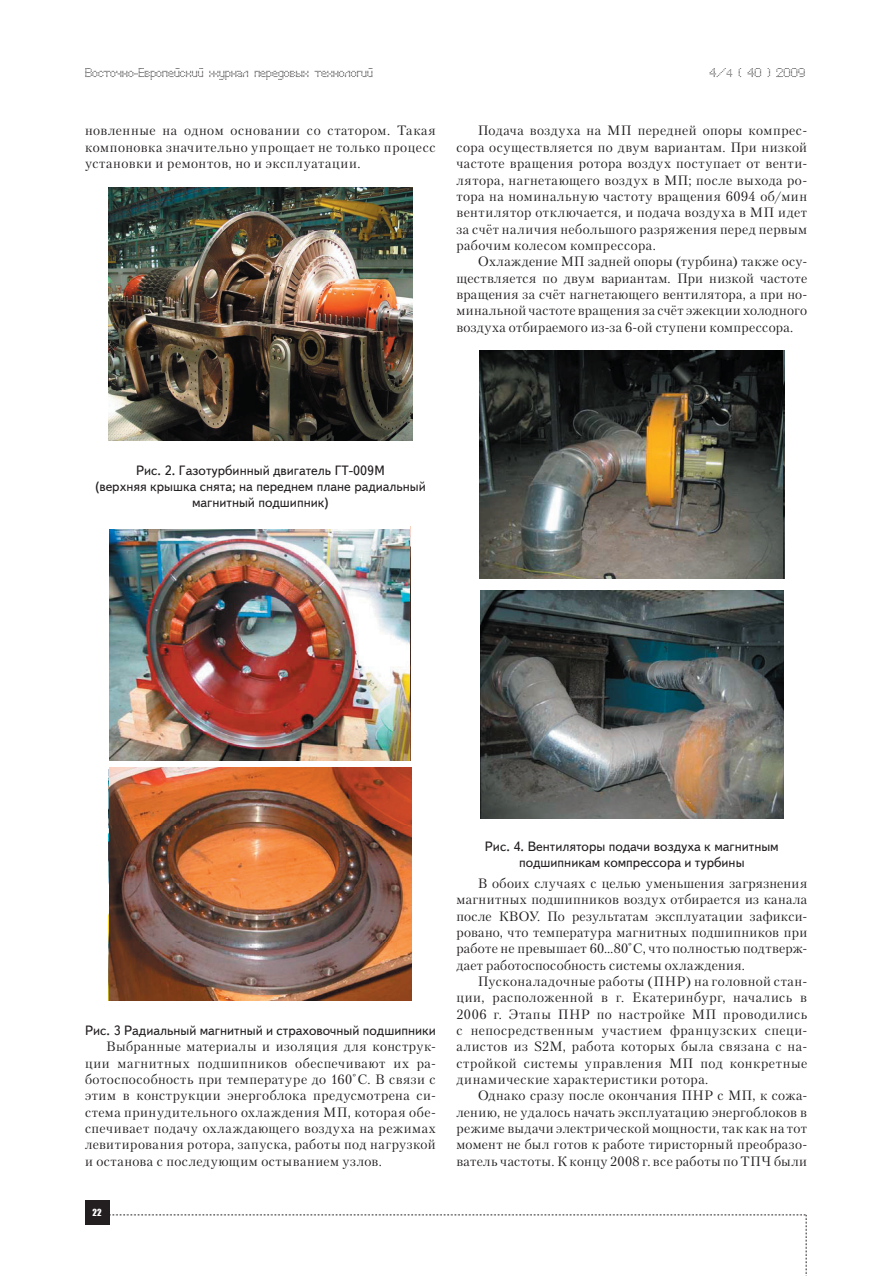
<style>
.page{position:relative;width:893px;height:1276px;background:#fff}
.page>*{position:absolute;margin:0;border:0;box-sizing:border-box;transform-origin:0 0}
.t1{font:13.5px/16.4px "Petersburg C";letter-spacing:.03em;color:#231f20;text-align:justify}
.t2{font:13.5px/16.2px "Text Book C";color:#231f20;text-align:center}
.t3{font:12px "Perfo";letter-spacing:.015em;color:#231f20}
.t4{font:9px "Impact";color:#fff}
.s1{font-size:10.5px}
</style>
<div class="page">
<div style="left:85px;top:1200px;width:24px;height:25px;background:#231f20"></div>
<svg style="left:109px;top:1214px;width:698px;height:62px"></svg>
<img style="left:109px;top:188px;width:304px;height:252px">
<img style="left:109px;top:529px;width:302px;height:231px">
<img style="left:108px;top:769px;width:2px;height:231px">
<img style="left:110px;top:767px;width:302px;height:233px">
<img style="left:479px;top:351px;width:306px;height:227px">
<img style="left:481px;top:590px;width:303px;height:228px">
<p class="t3" style="left:85px;top:65px;width:289px">Восточно-Европейский журнал передовых технологий</p>
<p class="t3" style="left:709px;top:65px;width:97px">4/<span class="s1">4</span> ( 40 ) 2009</p>
<p class="t1" style="left:85px;top:122px;width:352px">новленные на одном основании со статором. Такая компоновка значительно упрощает не только процесс установки и ремонтов, но и эксплуатации.</p>
<p class="t1" style="left:456px;top:122px;width:352px;text-indent:21px">Подача воздуха на МП передней опоры компрес&shy;сора осуществляется по двум вариантам. При низкой частоте вращения ротора воздух поступает от венти&shy;лятора, нагнетающего воздух в МП; после выхода ро&shy;тора на номинальную частоту вращения 6094 об/мин вентилятор отключается, и подача воздуха в МП идет за счёт наличия небольшого разряжения перед первым рабочим колесом компрессора.</p>
<p class="t1" style="left:456px;top:253px;width:352px;text-indent:21px">Охлаждение МП задней опоры (турбина) также осу&shy;ществляется по двум вариантам. При низкой частоте вращения за счёт нагнетающего вентилятора, а при но&shy;минальной частоте вращения за счёт эжекции холодного воздуха отбираемого из-за 6-ой ступени компрессора.</p>
<p class="t2" style="left:95px;top:462px;width:332px">Рис. 2. Газотурбинный двигатель ГТ-009М<br>(верхняя крышка снята; на переднем плане радиальный магнитный подшипник)</p>
<p class="t2" style="left:85px;top:1022px;width:352px">Рис. 3 Радиальный магнитный и страховочный подшипники</p>
<p class="t1" style="left:85px;top:1038px;width:352px;text-indent:21px">Выбранные материалы и изоляция для конструк&shy;ции магнитных подшипников обеспечивают их ра&shy;ботоспособность при температуре до 160<sup>º</sup>С. В связи с этим в конструкции энергоблока предусмотрена си&shy;стема принудительного охлаждения МП, которая обе&shy;спечивает подачу охлаждающего воздуха на режимах левитирования ротора, запуска, работы под нагрузкой и останова с последующим остыванием узлов.</p>
<p class="t4" style="left:93px;top:1205px;width:11px">22</p>
<p class="t2" style="left:485px;top:838px;width:295px">Рис. 4. Вентиляторы подачи воздуха к магнитным подшипникам компрессора и турбины</p>
<p class="t1" style="left:456px;top:874px;width:352px;text-indent:21px">В обоих случаях с целью уменьшения загрязнения магнитных подшипников воздух отбирается из канала после КВОУ. По результатам эксплуатации зафикси&shy;ровано, что температура магнитных подшипников при работе не превышает 60…80<sup>º</sup>С, что полностью подтверж&shy;дает работоспособность системы охлаждения.</p>
<p class="t1" style="left:456px;top:973px;width:352px;text-indent:21px">Пусконаладочные работы (ПНР) на головной стан&shy;ции, расположенной в г. Екатеринбург, начались в 2006 г. Этапы ПНР по настройке МП проводились с непосредственным участием французских специ&shy;алистов из S2M, работа которых была связана с на&shy;стройкой системы управления МП под конкретные динамические характеристики ротора.</p>
<p class="t1" style="left:456px;top:1087px;width:352px;text-indent:21px">Однако сразу после окончания ПНР с МП, к сожа&shy;лению, не удалось начать эксплуатацию энергоблоков в режиме выдачи электрической мощности, так как на тот момент не был готов к работе тиристорный преобразо&shy;ватель частоты. К концу 2008 г. все работы по ТПЧ были</p>
</div>
